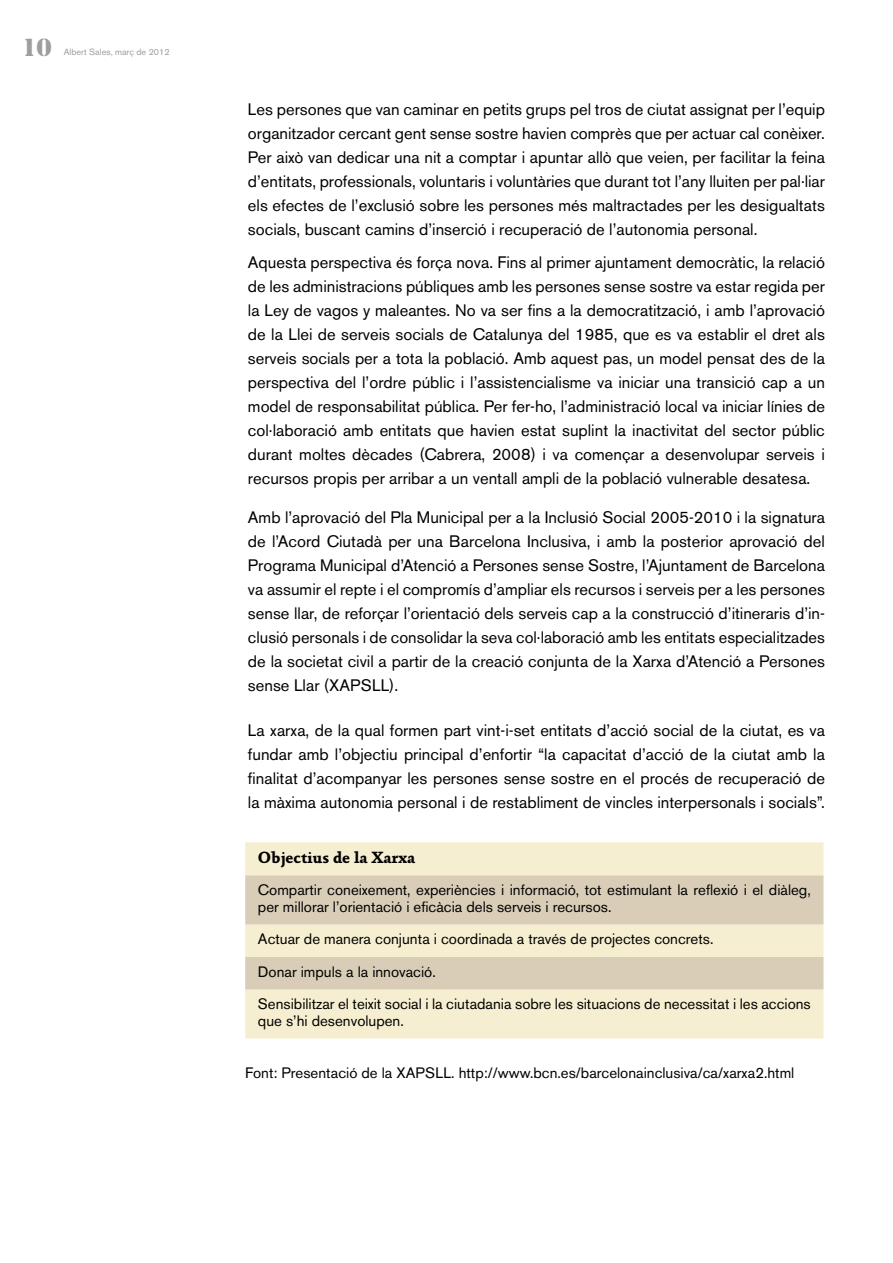
<style>
.page{position:relative;width:893px;height:1263px;background:#fff}
.page>*{position:absolute;margin:0;border:0;box-sizing:border-box;transform-origin:0 0}
.t1{font:23.25px "Stencil Std";color:#9c9e9f}
.t2{font:16.5px/24px "Akzidenz Grotesk BE";color:#000;text-align:justify}
.t3{font:700 16.5px "Absara TF";color:#000}
.t4{font:15px/32.5px "Akzidenz Grotesk BE";color:#000}
.t5{font:9px "Akzidenz Grotesk BE";color:#9c9e9f}
</style>
<div class="page">
<div style="left:245px;top:842px;width:578px;height:196px;background:#f6eed0"></div>
<svg style="left:245px;top:875px;width:578px;height:114px;background:#e1d6be"></svg>
<h1 class="t1" style="left:22px;top:32px;width:31px">10</h1>
<p class="t5" style="left:64px;top:47px;width:107px">Albert Sales, març de 2012</p>
<p class="t2" style="left:248px;top:97px;width:578px">Les persones que van caminar en petits grups pel tros de ciutat assignat per l’equip organitzador cercant gent sense sostre havien comprès que per actuar cal conèixer.<br>Per això van dedicar una nit a comptar i apuntar allò que veien, per facilitar la feina d’entitats, professionals, voluntaris i voluntàries que durant tot l’any lluiten per pal·liar els efectes de l’exclusió sobre les persones més maltractades per les desigualtats socials, buscant camins d’inserció i recuperació de l’autonomia personal.</p>
<p class="t2" style="left:248px;top:250px;width:578px">Aquesta perspectiva és força nova. Fins al primer ajuntament democràtic, la relació de les administracions públiques amb les persones sense sostre va estar regida per la Ley de vagos y maleantes. No va ser fins a la democratització, i amb l’aprovació de la Llei de serveis socials de Catalunya del 1985, que es va establir el dret als serveis socials per a tota la població. Amb aquest pas, un model pensat des de la perspectiva del l’ordre públic i l’assistencialisme va iniciar una transició cap a un model de responsabilitat pública. Per fer-ho, l’administració local va iniciar línies de col·laboració amb entitats que havien estat suplint la inactivitat del sector públic durant moltes dècades (Cabrera, 2008) i va començar a desenvolupar serveis i recursos propis per arribar a un ventall ampli de la població vulnerable desatesa.</p>
<p class="t2" style="left:248px;top:505px;width:578px">Amb l’aprovació del Pla Municipal per a la Inclusió Social 2005-2010 i la signatura de l’Acord Ciutadà per una Barcelona Inclusiva, i amb la posterior aprovació del Programa Municipal d’Atenció a Persones sense Sostre, l’Ajuntament de Barcelona va assumir el repte i el compromís d’ampliar els recursos i serveis per a les persones sense llar, de reforçar l’orientació dels serveis cap a la construcció d’itineraris d’in&shy;clusió personals i de consolidar la seva col·laboració amb les entitats especialitzades de la societat civil a partir de la creació conjunta de la Xarxa d’Atenció a Persones sense Llar (XAPSLL).</p>
<p class="t2" style="left:248px;top:718px;width:578px">La xarxa, de la qual formen part vint-i-set entitats d’acció social de la ciutat, es va fundar amb l’objectiu principal d’enfortir “la capacitat d’acció de la ciutat amb la finalitat d’acompanyar les persones sense sostre en el procés de recuperació de la màxima autonomia personal i de restabliment de vincles interpersonals i socials”.</p>
<p class="t3" style="left:258px;top:847px;width:159px">Objectius de la Xarxa</p>
<p class="t4" style="left:258px;top:882px;width:554px;line-height:16.5px">Compartir coneixement, experiències i informació, tot estimulant la reflexió i el diàleg, per millorar l’orientació i eficàcia dels serveis i recursos.</p>
<p class="t4" style="left:258px;top:923px;width:554px">Actuar de manera conjunta i coordinada a través de projectes concrets.<br>Donar impuls a la innovació.<br>Sensibilitzar el teixit social i la ciutadania sobre les situacions de necessitat i les accions</p>
<p class="t4" style="left:258px;top:1004px;width:147px">que s’hi desenvolupen.</p>
<p class="t4" style="left:245px;top:1056px;width:551px">Font: Presentació de la XAPSLL. http://www.bcn.es/barcelonainclusiva/ca/xarxa2.html</p>
</div>
